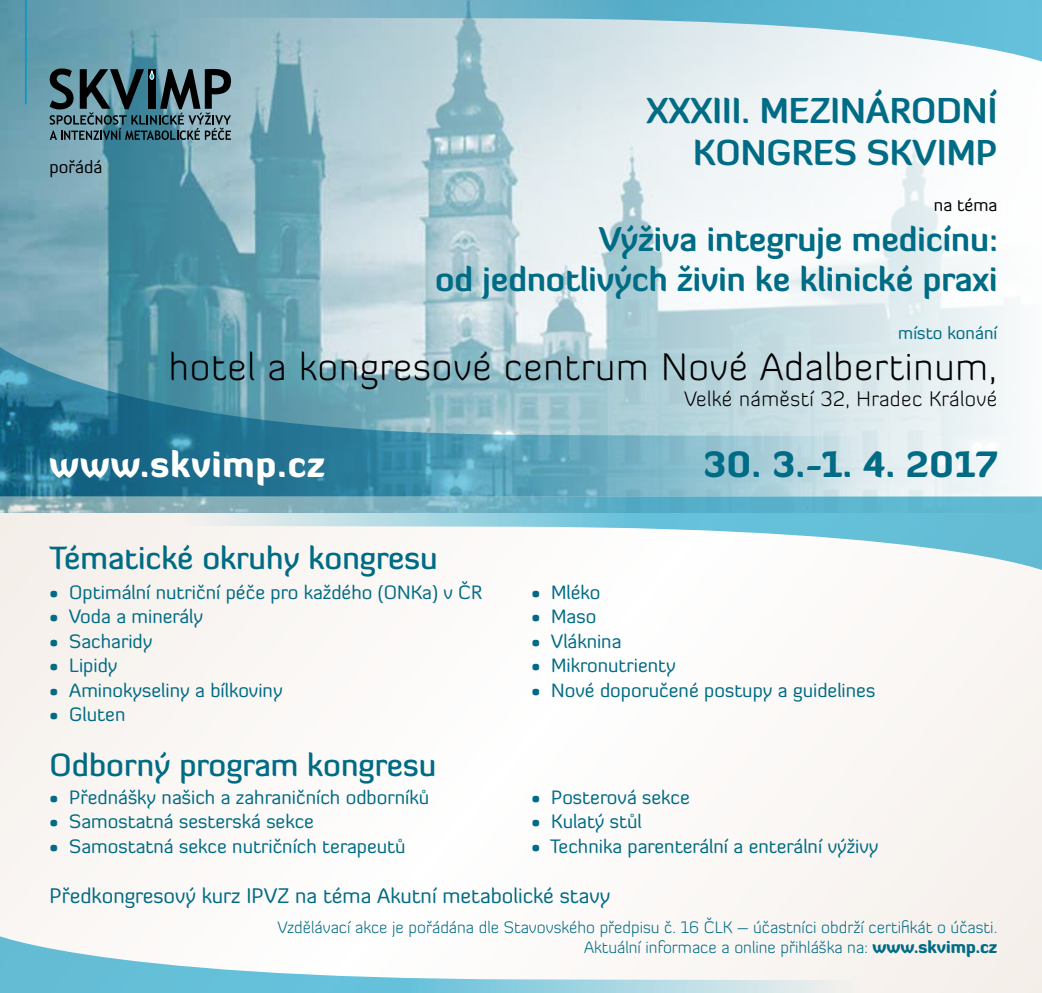
<style>
.page{position:relative;width:1042px;height:993px;background:#fff}
.page>*{position:absolute;margin:0;border:0;box-sizing:border-box;transform-origin:0 0}
.t1{font:300 38.5px "Diavlo";letter-spacing:.02em;color:#000}
.t2{font:700 35px/42px "Diavlo";color:#006b84;text-align:right}
.t3{font:900 35px "Diavlo";letter-spacing:.02em;color:#006b84}
.t4{font:900 35px "Diavlo";letter-spacing:.03em;color:#fff}
.t5{font:700 33.25px/39.9px "Diavlo";color:#006b84;text-align:right}
.t6{font:500 31.5px "Diavlo";color:#006b84}
.t7{font:21px "Diavlo";color:#006b84}
.t8{font:300 21px "Diavlo";letter-spacing:.02em;color:#000}
.t9{font:19.25px "Diavlo";color:#006b84}
.t10{font:17.5px "Diavlo";color:#000}
.t11{font:17.5px "Diavlo";color:#006b84}
.t12{font:300 16.62px/19.9px "Diavlo";color:#006b84;text-align:right}
.s1{font-weight:900}
</style>
<div class="page">
<img style="left:0;top:67px;width:1011px;height:269px">
<div style="left:0;top:496px;width:1042px;height:496px;background:#fbf9f7"></div>
<svg style="left:0;top:336px;width:1011px;height:160px;background:#84b4c3"></svg>
<svg style="left:0;top:0;width:1042px;height:67px;background:#98c4d2"></svg>
<svg style="left:0;top:496px;width:1042px;height:79px"></svg>
<svg style="left:0;top:930px;width:1042px;height:62px"></svg>
<hr style="left:25px;top:0;width:2px;height:104px;background:#009bc7">
<svg style="left:50px;top:68px;width:181px;height:72px;background:#486872"></svg>
<p class="t10" style="left:50px;top:156px;width:54px">pořádá</p>
<h2 class="t2" style="left:646px;top:89px;width:352px">XXXIII. MEZINÁRODNÍ<br>KONGRES SKVIMP</h2>
<p class="t10" style="left:934px;top:194px;width:65px">na téma</p>
<h3 class="t5" style="left:435px;top:218px;width:564px">Výživa integruje medicínu:<br>od jednotlivých živin ke klinické praxi</h3>
<p class="t11" style="left:898px;top:321px;width:100px">místo konání</p>
<h1 class="t1" style="left:169px;top:343px;width:830px">hotel a kongresové centrum Nové Adalbertinum,</h1>
<p class="t8" style="left:684px;top:385px;width:315px">Velké náměstí 32, Hradec Králové</p>
<h2 class="t4" style="left:50px;top:441px;width:277px">www.skvimp.cz</h2>
<h2 class="t3" style="left:703px;top:441px;width:295px">30. 3.-1. 4. 2017</h2>
<h3 class="t6" style="left:50px;top:538px;width:389px">Tématické okruhy kongresu</h3>
<p class="t9" style="left:50px;top:579px;width:434px">• Optimální nutriční péče pro každého (ONKa) v ČR</p>
<p class="t9" style="left:50px;top:604px;width:155px">• Voda a minerály</p>
<p class="t9" style="left:50px;top:628px;width:104px">• Sacharidy</p>
<p class="t9" style="left:50px;top:653px;width:69px">• Lipidy</p>
<p class="t9" style="left:50px;top:677px;width:235px">• Aminokyseliny a bílkoviny</p>
<p class="t9" style="left:50px;top:702px;width:77px">• Gluten</p>
<h3 class="t6" style="left:50px;top:744px;width:388px">Odborný program kongresu</h3>
<p class="t9" style="left:50px;top:784px;width:381px">• Přednášky našich a zahraničních odborníků</p>
<p class="t9" style="left:50px;top:809px;width:266px">• Samostatná sesterská sekce</p>
<p class="t9" style="left:50px;top:833px;width:357px">• Samostatná sekce nutričních terapeutů</p>
<p class="t9" style="left:531px;top:579px;width:71px">• Mléko</p>
<p class="t9" style="left:531px;top:604px;width:66px">• Maso</p>
<p class="t9" style="left:531px;top:628px;width:92px">• Vláknina</p>
<p class="t9" style="left:531px;top:653px;width:146px">• Mikronutrienty</p>
<p class="t9" style="left:531px;top:677px;width:345px">• Nové doporučené postupy a guidelines</p>
<p class="t9" style="left:531px;top:784px;width:160px">• Posterová sekce</p>
<p class="t9" style="left:531px;top:809px;width:112px">• Kulatý stůl</p>
<p class="t9" style="left:531px;top:833px;width:349px">• Technika parenterální a enterální výživy</p>
<p class="t7" style="left:50px;top:882px;width:562px">Předkongresový kurz IPVZ na téma Akutní metabolické stavy</p>
<p class="t12" style="left:277px;top:916px;width:721px">Vzdělávací akce je pořádána dle Stavovského předpisu č. 16 ČLK – účastníci obdrží certifikát o účasti.<br>Aktuální informace a online přihláška na: <span class="s1">www.skvimp.cz</span></p>
</div>
